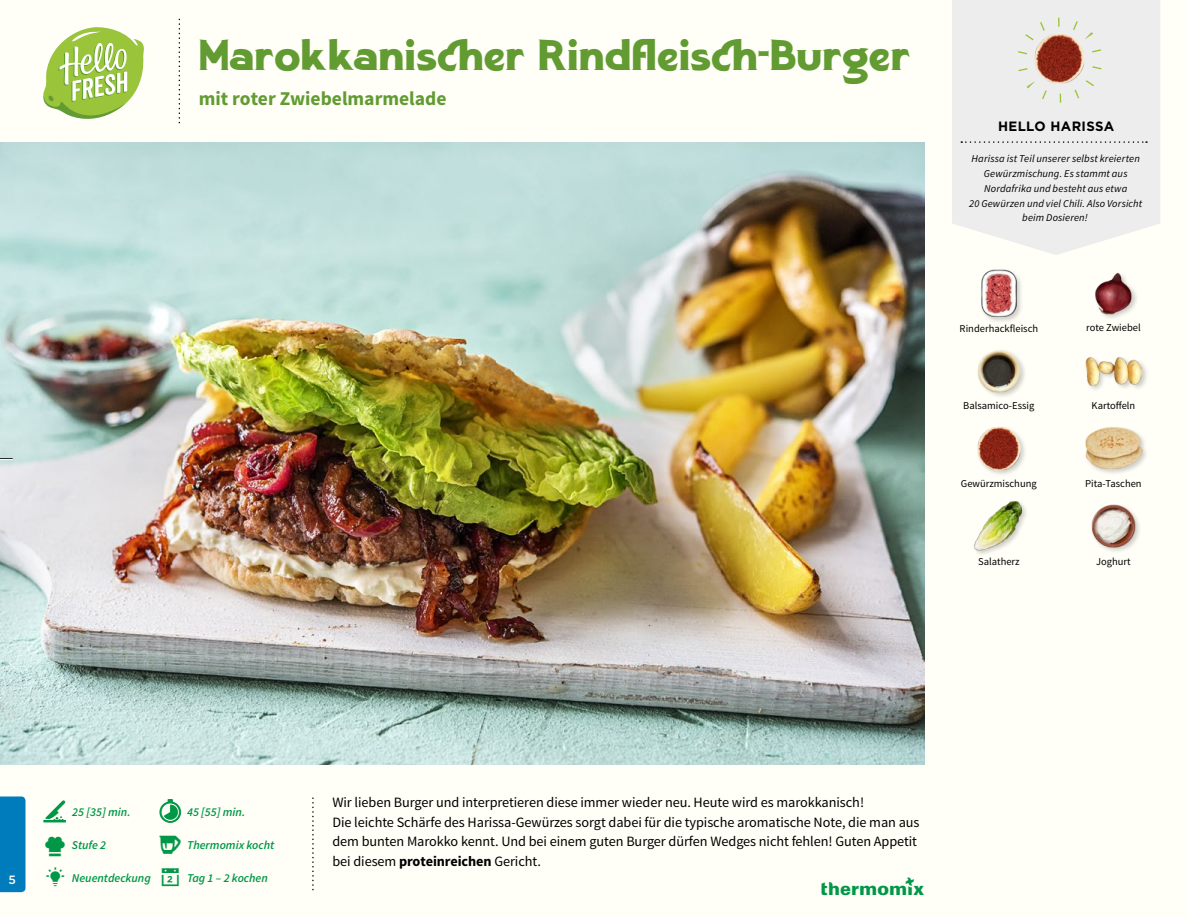
<style>
.page{position:relative;width:1188px;height:918px;background:#fffef7}
.page>*{position:absolute;margin:0;border:0;box-sizing:border-box;transform-origin:0 0}
.t1{font:37.5px "Signwriter Standard";color:#619b31}
.t2{font:700 19.5px "Source Sans Pro";color:#619b31}
.t3{font:14.25px/19.5px "Source Sans Pro";letter-spacing:-.005em;color:#000}
.t4{font:700 13.5px "Gotham";letter-spacing:.03em;color:#000}
.t5{font:italic 600 12px "Source Sans Pro";color:#009847}
.t6{font:500 12px "Gotham";color:#fffef7}
.t7{font:italic 10.5px/14.7px "Source Sans Pro";letter-spacing:.015em;color:#000;text-align:center}
.t8{font:10.5px "Source Sans Pro";color:#000}
.s1{font-weight:700}
</style>
<div class="page">
<svg style="left:43px;top:27px;width:101px;height:92px"></svg>
<div style="left:0;top:796px;width:26px;height:96px;background:#007bbb"></div>
<img style="left:974px;top:501px;width:52px;height:53px">
<img style="left:1091px;top:504px;width:49px;height:48px">
<div style="left:1084px;top:425px;width:64px;height:51px;background:#000;opacity:.2"></div>
<img style="left:1085px;top:425px;width:57px;height:51px">
<div style="left:1084px;top:356px;width:65px;height:36px;background:#000;opacity:.2"></div>
<img style="left:1085px;top:356px;width:57px;height:36px">
<img style="left:977px;top:350px;width:48px;height:47px">
<img style="left:1095px;top:273px;width:42px;height:45px">
<img style="left:977px;top:427px;width:48px;height:48px">
<div style="left:980px;top:268px;width:44px;height:56px;background:#000;opacity:.2"></div>
<img style="left:980px;top:270px;width:42px;height:47px">
<svg style="left:952px;top:0;width:208px;height:255px;fill:#ededed"></svg>
<svg style="left:961px;top:141px;width:186px;height:2px"></svg>
<img style="left:1027px;top:25px;width:66px;height:66px">
<div style="left:1017px;top:18px;width:85px;height:85px;border:9px dashed #9ac43a;border-radius:50%"></div>
<img style="left:0;top:142px;width:925px;height:623px">
<svg style="left:0;top:458px;width:13px;height:2px"></svg>
<h1 class="t1" style="left:199px;top:27px;width:713px">Marokkanischer Rindfleisch-Burger</h1>
<h2 class="t2" style="left:199px;top:86px;width:249px">mit roter Zwiebelmarmelade</h2>
<p class="t4" style="left:998px;top:117px;width:118px">HELLO HARISSA</p>
<p class="t7" style="left:969px;top:152px;width:175px">Harissa ist Teil unserer selbst kreierten<br>Gewürzmischung. Es stammt aus<br>Nordafrika und besteht aus etwa<br>20 Gewürzen und viel Chili. Also Vorsicht beim Dosieren!</p>
<p class="t8" style="left:960px;top:322px;width:80px">Rinderhackfleisch</p>
<p class="t8" style="left:1086px;top:321px;width:56px">rote Zwiebel</p>
<p class="t8" style="left:963px;top:399px;width:73px">Balsamico-Essig</p>
<p class="t8" style="left:1092px;top:399px;width:45px">Kartoffeln</p>
<p class="t8" style="left:961px;top:477px;width:77px">Gewürzmischung</p>
<p class="t8" style="left:1085px;top:477px;width:58px">Pita-Taschen</p>
<p class="t8" style="left:978px;top:555px;width:43px">Salatherz</p>
<p class="t8" style="left:1096px;top:555px;width:36px">Joghurt</p>
<p class="t6" style="left:9px;top:872px;width:9px">5</p>
<p class="t5" style="left:72px;top:805px;width:60px">25 [35] min.</p>
<p class="t5" style="left:187px;top:805px;width:60px">45 [55] min.</p>
<p class="t5" style="left:72px;top:838px;width:36px">Stufe 2</p>
<p class="t5" style="left:72px;top:870px;width:81px">Neuentdeckung</p>
<p class="t5" style="left:187px;top:838px;width:89px">Thermomix kocht</p>
<p class="t5" style="left:187px;top:870px;width:82px">Tag 1 – 2 kochen</p>
<p class="t3" style="left:332px;top:793px;width:589px">Wir lieben Burger und interpretieren diese immer wieder neu. Heute wird es marokkanisch!<br>Die leichte Schärfe des Harissa-Gewürzes sorgt dabei für die typische aromatische Note, die man aus dem bunten Marokko kennt. Und bei einem guten Burger dürfen Wedges nicht fehlen! Guten Appetit bei diesem <span class="s1">proteinreichen</span> Gericht.</p>
</div>
